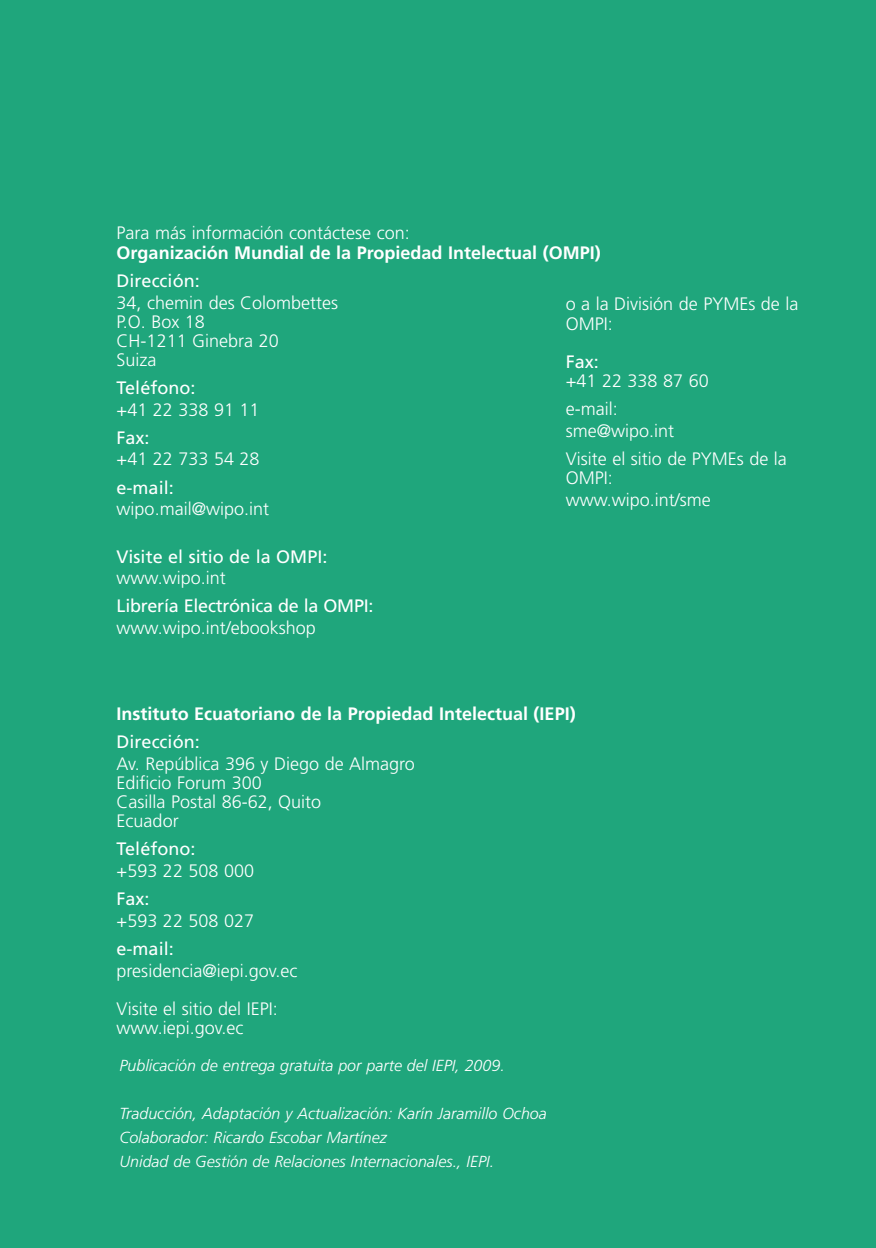
<style>
.page{position:relative;width:876px;height:1248px;background:#fff}
.page>*{position:absolute;margin:0;border:0;box-sizing:border-box;transform-origin:0 0}
.t1{font:300 18px/19px "Frutiger LT Std";color:#fff}
.t2{font:18px "Frutiger LT Std";color:#fff}
.t3{font:700 18px "Frutiger LT Std";color:#fff}
.t4{font:italic 300 16px/24px "Frutiger LT Std";color:#fff}
</style>
<div class="page">
<div style="left:0;top:0;width:875px;height:1247px;background:#1fa67c"></div>
<p class="t1" style="left:117px;top:224px;width:295px">Para más información contáctese con:</p>
<p class="t3" style="left:117px;top:245px;width:485px">Organización Mundial de la Propiedad Intelectual (OMPI)</p>
<p class="t2" style="left:117px;top:273px;width:84px">Dirección:</p>
<p class="t1" style="left:117px;top:294px;width:223px">34, chemin des Colombettes<br>P.O. Box 18<br>CH-1211 Ginebra 20<br>Suiza</p>
<p class="t2" style="left:117px;top:380px;width:80px">Teléfono:</p>
<p class="t1" style="left:117px;top:401px;width:144px">+41 22 338 91 11</p>
<p class="t2" style="left:117px;top:430px;width:35px">Fax:</p>
<p class="t1" style="left:117px;top:451px;width:144px">+41 22 733 54 28</p>
<p class="t2" style="left:117px;top:480px;width:59px">e-mail:</p>
<p class="t1" style="left:117px;top:501px;width:154px">wipo.mail@wipo.int</p>
<p class="t2" style="left:117px;top:549px;width:212px">Visite el sitio de la OMPI:</p>
<p class="t1" style="left:117px;top:570px;width:111px">www.wipo.int</p>
<p class="t2" style="left:117px;top:599px;width:258px">Librería Electrónica de la OMPI:</p>
<p class="t1" style="left:117px;top:620px;width:201px">www.wipo.int/ebookshop</p>
<p class="t1" style="left:565px;top:295px;width:234px;line-height:20px">o a la División de PYMEs de la<br>OMPI:</p>
<p class="t2" style="left:565px;top:355px;width:35px">Fax:</p>
<p class="t1" style="left:565px;top:368px;width:144px;line-height:28px">+41 22 338 87 60 e-mail:</p>
<p class="t1" style="left:565px;top:418px;width:223px;line-height:28px">sme@wipo.int<br>Visite el sitio de PYMEs de la</p>
<p class="t1" style="left:565px;top:468px;width:147px;line-height:21.8px">OMPI: www.wipo.int/sme</p>
<p class="t3" style="left:117px;top:706px;width:460px">Instituto Ecuatoriano de la Propiedad Intelectual (IEPI)</p>
<p class="t2" style="left:117px;top:735px;width:84px">Dirección:</p>
<p class="t1" style="left:117px;top:755px;width:300px">Av. República 396 y Diego de Almagro<br>Edificio Forum 300<br>Casilla Postal 86-62, Quito<br>Ecuador</p>
<p class="t2" style="left:117px;top:841px;width:80px">Teléfono:</p>
<p class="t1" style="left:117px;top:862px;width:139px">+593 22 508 000</p>
<p class="t2" style="left:117px;top:891px;width:35px">Fax:</p>
<p class="t1" style="left:117px;top:912px;width:139px">+593 22 508 027</p>
<p class="t2" style="left:117px;top:941px;width:59px">e-mail:</p>
<p class="t1" style="left:117px;top:953px;width:182px;line-height:38px">presidencia@iepi.gov.ec<br>Visite el sitio del IEPI:</p>
<p class="t1" style="left:117px;top:1019px;width:128px">www.iepi.gov.ec</p>
<p class="t4" style="left:120px;top:1054px;width:386px">Publicación de entrega gratuita por parte del IEPI, 2009.</p>
<p class="t4" style="left:120px;top:1102px;width:428px">Traducción, Adaptación y Actualización: Karín Jaramillo Ochoa<br>Colaborador: Ricardo Escobar Martínez<br>Unidad de Gestión de Relaciones Internacionales., IEPI.</p>
</div>
